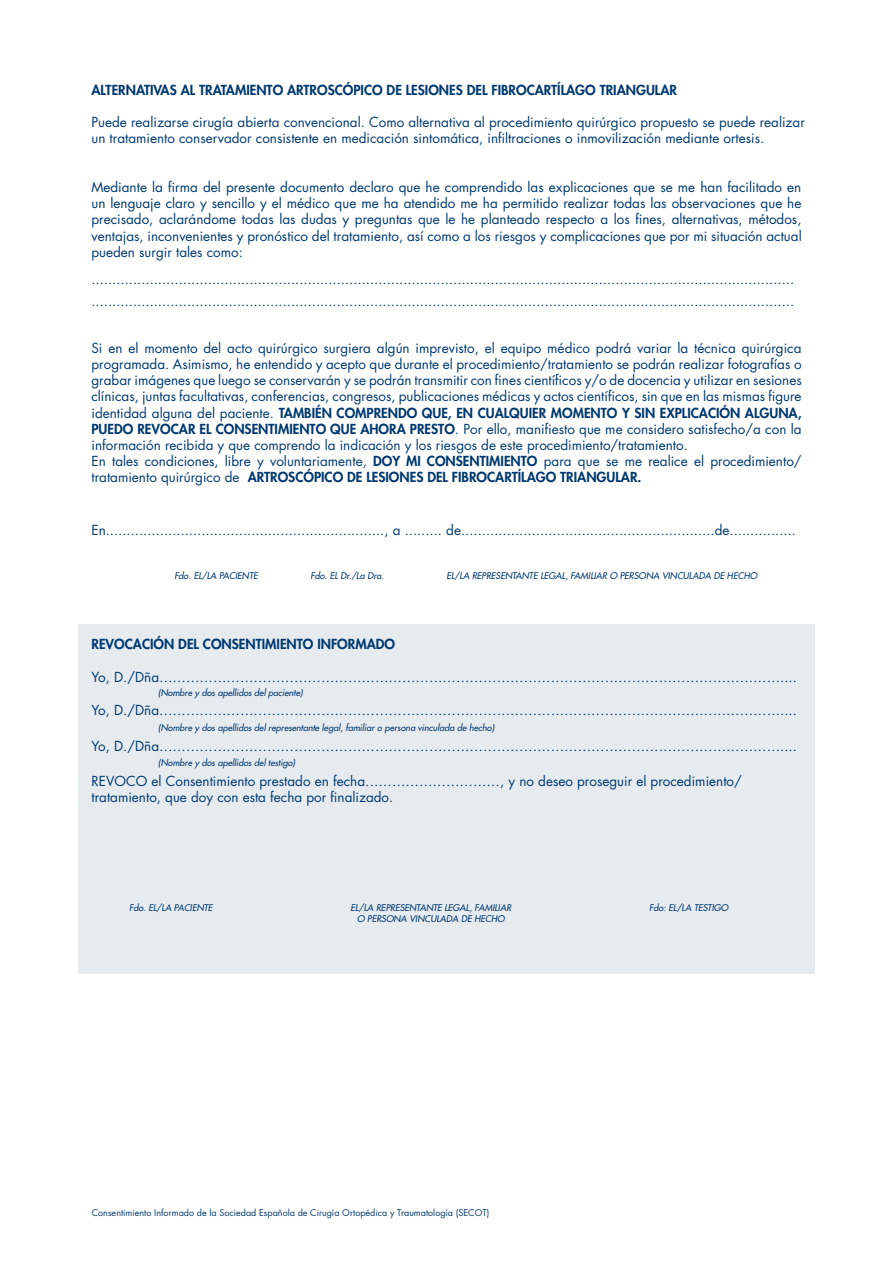
<style>
.page{position:relative;width:893px;height:1263px;background:#fff}
.page>*{position:absolute;margin:0;border:0;box-sizing:border-box;transform-origin:0 0}
.t1{font:13.5px/16.2px "Futura Std";color:#003970}
.t2{font:800 13.5px "Futura Std";color:#003970}
.t3{font:italic 500 9px/10.8px "Futura Std";color:#003970;text-align:center}
.t4{font:9px "Futura Std";color:#00386c}
.s1{font-weight:800}
</style>
<div class="page">
<div style="left:78px;top:624px;width:737px;height:350px;background:#e6ebf0"></div>
<p class="t2" style="left:91px;top:81px;width:587px">ALTERNATIVAS AL TRATAMIENTO ARTROSCÓPICO DE LESIONES DEL FIBROCARTÍLAGO TRIANGULAR</p>
<p class="t1" style="left:91px;top:114px;width:715px">Puede realizarse cirugía abierta convencional. Como alternativa al procedimiento quirúrgico propuesto se puede realizar un tratamiento conservador consistente en medicación sintomática, infiltraciones o inmovilización mediante ortesis.</p>
<p class="t1" style="left:91px;top:179px;width:712px;text-align:justify">Mediante la firma del presente documento declaro que he comprendido las explicaciones que se me han facilitado en un lenguaje claro y sencillo y el médico que me ha atendido me ha permitido realizar todas las observaciones que he precisado, aclarándome todas las dudas y preguntas que le he planteado respecto a los fines, alternativas, métodos, ventajas, inconvenientes y pronóstico del tratamiento, así como a los riesgos y complicaciones que por mi situación actual pueden surgir tales como:</p>
<p class="t1" style="left:91px;top:268px;width:704px;line-height:21.9px">......................................................................................................................................................................... .........................................................................................................................................................................</p>
<p class="t1" style="left:91px;top:340px;width:712px">Si en el momento del acto quirúrgico surgiera algún imprevisto, el equipo médico podrá variar la técnica quirúrgica programada. Asimismo, he entendido y acepto que durante el procedimiento/tratamiento se podrán realizar fotografías o grabar imágenes que luego se conservarán y se podrán transmitir con fines científicos y/o de docencia y utilizar en sesiones clínicas, juntas facultativas, conferencias, congresos, publicaciones médicas y actos científicos, sin que en las mismas figure identidad alguna del paciente. <span class="s1">TAMBIÉN COMPRENDO QUE, EN CUALQUIER MOMENTO Y SIN EXPLICACIÓN ALGUNA, PUEDO REVOCAR EL CONSENTIMIENTO QUE AHORA PRESTO</span>. Por ello, manifiesto que me considero satisfecho/a con la información recibida y que comprendo la indicación y los riesgos de este procedimiento/tratamiento.<br>En tales condiciones, libre y voluntariamente, <span class="s1">DOY MI CONSENTIMIENTO</span> para que se me realice el procedimiento/ tratamiento quirúrgico de <span class="s1">ARTROSCÓPICO DE LESIONES DEL FIBROCARTÍLAGO TRIANGULAR.</span></p>
<p class="t1" style="left:91px;top:522px;width:706px">En..................................................................., a ......... de.............................................................de................</p>
<p class="t3" style="left:174px;top:570px;width:85px">Fdo. EL/LA PACIENTE</p>
<p class="t3" style="left:310px;top:570px;width:75px">Fdo. EL Dr./La Dra.</p>
<p class="t3" style="left:446px;top:570px;width:312px">EL/LA REPRESENTANTE LEGAL, FAMILIAR O PERSONA VINCULADA DE HECHO</p>
<p class="t2" style="left:91px;top:636px;width:305px">REVOCACIÓN DEL CONSENTIMIENTO INFORMADO</p>
<p class="t1" style="left:91px;top:669px;width:707px">Yo, D./Dña…………………………………………………………………………………………………………………………....</p>
<p class="t1" style="left:91px;top:702px;width:707px">Yo, D./Dña…………………………………………………………………………………………………………………………....</p>
<p class="t3" style="left:158px;top:687px;width:146px">(Nombre y dos apellidos del paciente)</p>
<p class="t3" style="left:158px;top:722px;width:338px">(Nombre y dos apellidos del representante legal, familiar o persona vinculada de hecho)</p>
<p class="t3" style="left:158px;top:758px;width:139px">(Nombre y dos apellidos del testigo)</p>
<p class="t1" style="left:91px;top:737px;width:707px">Yo, D./Dña…………………………………………………………………………………………………………………………....</p>
<p class="t1" style="left:91px;top:773px;width:652px">REVOCO el Consentimiento prestado en fecha…………………………, y no deseo proseguir el procedimiento/ tratamiento, que doy con esta fecha por finalizado.</p>
<p class="t3" style="left:129px;top:902px;width:85px">Fdo. EL/LA PACIENTE</p>
<p class="t3" style="left:351px;top:902px;width:162px">EL/LA REPRESENTANTE LEGAL, FAMILIAR<br>O PERSONA VINCULADA DE HECHO</p>
<p class="t4" style="left:92px;top:1207px;width:399px">Consentimiento Informado de la Sociedad Española de Cirugía Ortopédica y Traumatología (SECOT)</p>
<p class="t3" style="left:649px;top:902px;width:81px">Fdo: EL/LA TESTIGO</p>
</div>
